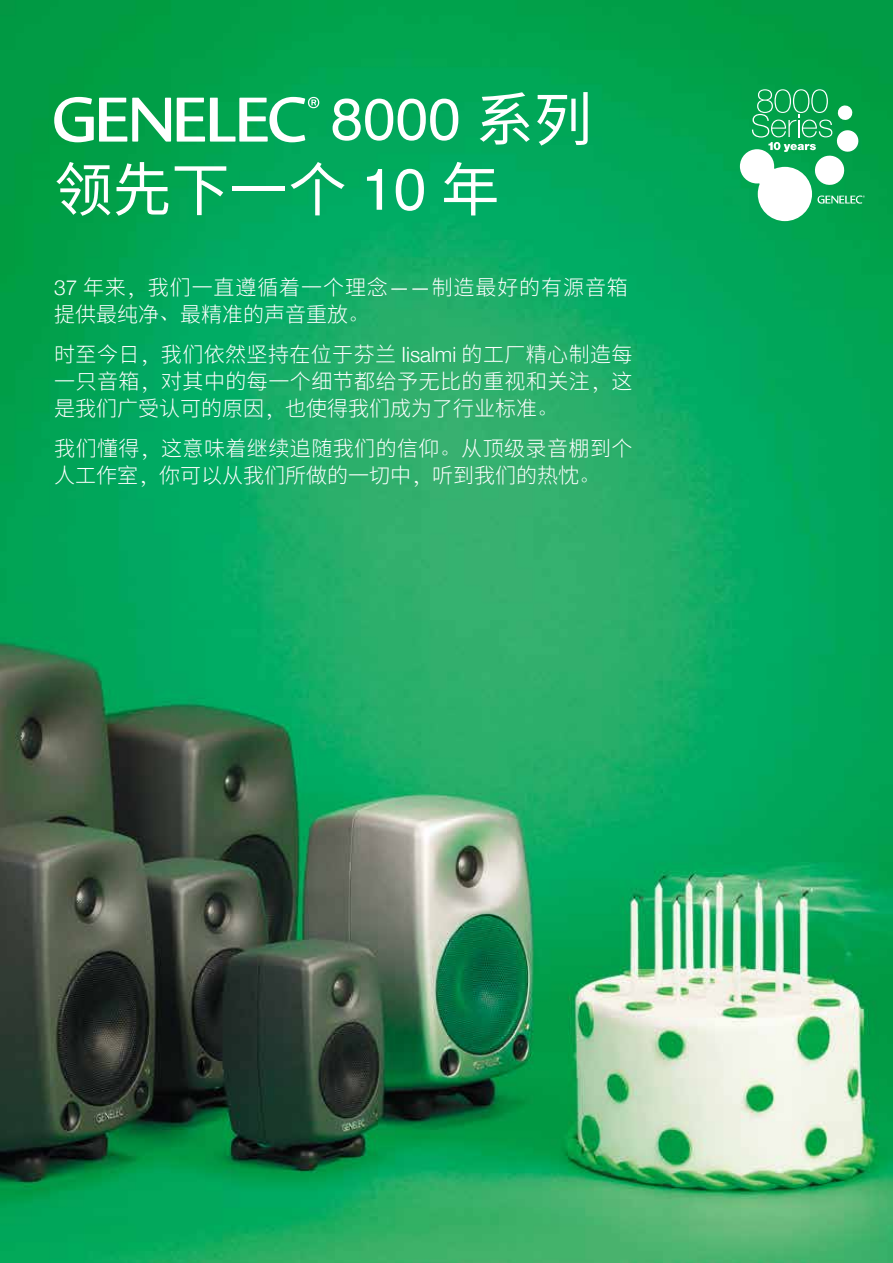
<style>
.page{position:relative;width:893px;height:1263px;background:#fff}
.page>*{position:absolute;margin:0;border:0;box-sizing:border-box;transform-origin:0 0}
.t1{font:58.5px "Source Han Sans CN";color:#fff}
.t2{font:58.5px "Helvetica";color:#fff}
.t3{font:300 21px/27px "Source Han Sans CN";letter-spacing:.02em;color:#fff;text-align:justify}
.t4{font:300 21px/27px "Source Han Sans CN";letter-spacing:.045em;color:#fff}
.s1{font-family:"Source Han Sans CN"}
.s2{font-family:"Helvetica"}
.s3{font-family:"Helvetica Neue"}
.s4{font-family:"Adobe Song Std"}
</style>
<div class="page">
<img style="left:0;top:0;width:893px;height:1263px">
<svg style="left:740px;top:89px;width:125px;height:132px"></svg>
<svg style="left:54px;top:97px;width:117px;height:45px"></svg>
<svg style="left:177px;top:97px;width:142px;height:45px"></svg>
<h1 class="t2" style="left:331px;top:74px;width:263px">8000 <span class="s1">系列</span></h1>
<h1 class="t1" style="left:54px;top:157px;width:447px">领先下一个 <span class="s2">10</span> 年</h1>
<p class="t4" style="left:54px;top:275px;width:575px"><span class="s3">37</span> 年来<span class="s4">，</span>我们一直遵循着一个理念<span class="s3">——</span>制造最好的有源音箱提供最纯净<span class="s4">、</span>最精准的声音重放<span class="s4">。</span></p>
<p class="t3" style="left:54px;top:341px;width:580px">时至今日<span class="s4">，</span>我们依然坚持在位于芬兰 <span class="s3">Iisalmi</span> 的工厂精心制造每一只音箱<span class="s4">，</span>对其中的每一个细节都给予无比的重视和关注<span class="s4">，</span>这是我们广受认可的原因<span class="s4">，</span>也使得我们成为了行业标准<span class="s4">。</span></p>
<p class="t3" style="left:54px;top:435px;width:580px">我们懂得<span class="s4">，</span>这意味着继续追随我们的信仰<span class="s4">。</span>从顶级录音棚到个人工作室<span class="s4">，</span>你可以从我们所做的一切中<span class="s4">，</span>听到我们的热忱<span class="s4">。</span></p>
</div>
